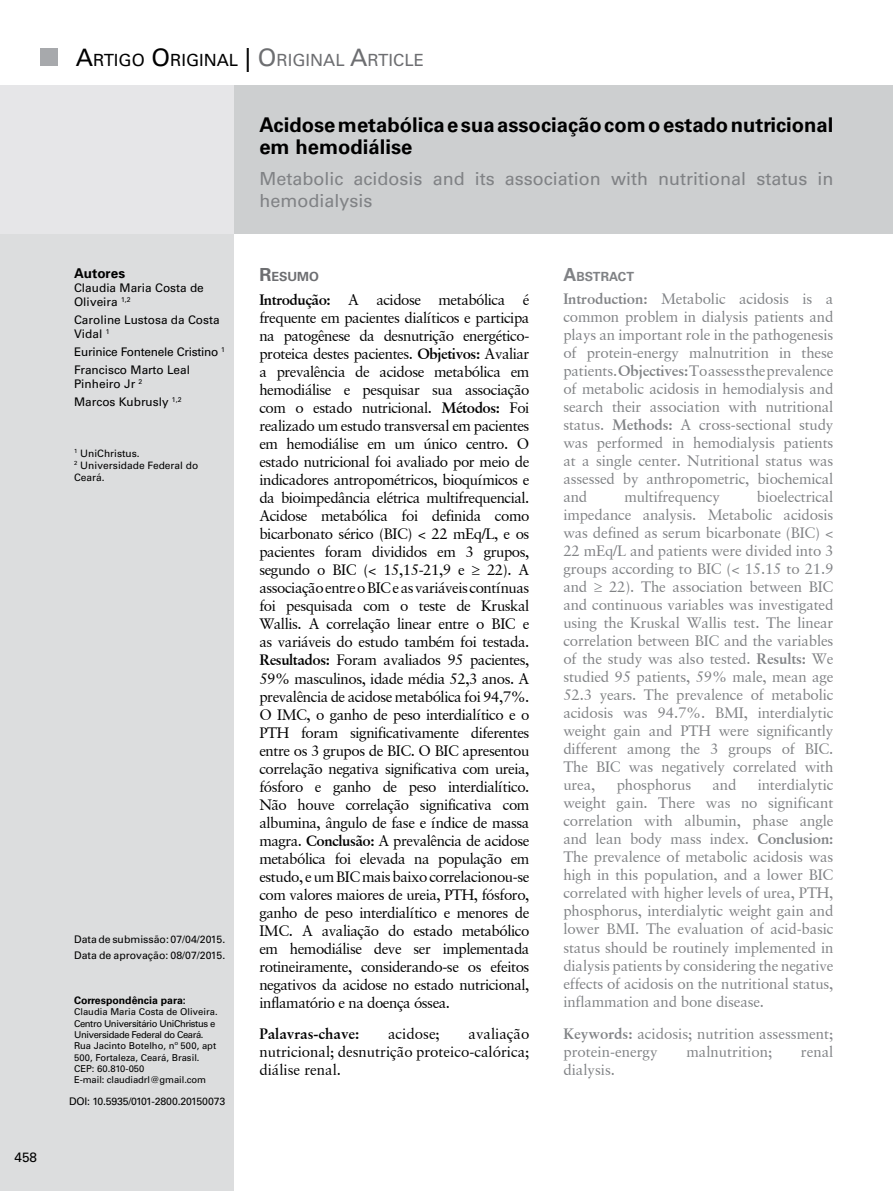
<style>
.page{position:relative;width:893px;height:1191px;background:#fff}
.page>*{position:absolute;margin:0;border:0;box-sizing:border-box;transform-origin:0 0}
.t1{font:700 20.25px/22.5px "Univers LT Std";color:#000}
.t2{font:18px/21.6px "Univers LT Std";color:#808285}
.t3{font:16.8px "Univers LT Std";color:#6d6e71}
.t4{font:15px/18px "Garamond Retrospective S Si";color:#000;text-align:justify}
.t5{font:15px/18px "Garamond Retrospective S Si";letter-spacing:-.01em;color:#808285;text-align:justify}
.t6{font:700 15px "Garamond Retrospective S Si";color:#000}
.t7{font:13.5px "Univers 65 Bold";color:#000}
.t8{font:13.5px "Univers LT Std";color:#000}
.t9{font:700 12.6px "Univers LT Std";color:#808285}
.t10{font:700 12.6px "Univers LT Std";color:#6d6e71}
.t11{font:11.85px/14px "Univers LT Std";color:#000}
.t12{font:11.85px/18.1px "Univers LT Std";letter-spacing:-.02em;color:#000}
.t13{font:10.5px/15.6px "Univers LT Std";color:#000}
.t14{font:10.5px "Univers LT Std";letter-spacing:-.02em;color:#000}
.t15{font:700 10.5px "Univers LT Std";color:#000}
.t16{font:10.2px/12.3px "Univers LT Std";color:#000}
.t17{font:9.45px/11.4px "Univers LT Std";letter-spacing:-.01em;color:#000}
.s1{font-size:24px;color:#000}
.s2{color:#000}
.s3{font-size:24px}
.s4{font-size:18px}
.s5{font-weight:700}
</style>
<div class="page">
<div style="left:40px;top:49px;width:17px;height:17px;background:#a7a9ac"></div>
<div style="left:0;top:85px;width:234px;height:1106px;background:#dcddde"></div>
<div style="left:0;top:85px;width:893px;height:149px;background:linear-gradient(to right,#e2e2e4,#c5c8c8)"></div>
<p class="t8" style="left:15px;top:1149px;width:24px">458</p>
<p class="t3" style="left:76px;top:50px;width:350px"><span class="s1">A</span><span class="s2">RTIGO</span> <span class="s1">O</span><span class="s2">RIGINAL</span> <span class="s1">|</span> <span class="s3">O</span>RIGINAL <span class="s3">A</span>RTICLE</p>
<p class="t7" style="left:74px;top:265px;width:53px">Autores</p>
<p class="t11" style="left:74px;top:280px;width:131px">Claudia Maria Costa de<br>Oliveira <sup>1,2</sup></p>
<p class="t11" style="left:74px;top:313px;width:147px">Caroline Lustosa da Costa<br>Vidal <sup>1</sup></p>
<p class="t12" style="left:74px;top:343px;width:153px">Eurinice Fontenele Cristino <sup>1<br></sup>Francisco Marto Leal</p>
<p class="t11" style="left:74px;top:375px;width:109px;line-height:18.1px">Pinheiro Jr <sup>2<br></sup>Marcos Kubrusly <sup>1,2</sup></p>
<p class="t16" style="left:74px;top:447px;width:126px"><sup>1</sup> UniChristus.<br><sup>2</sup> Universidade Federal do<br>Ceará.</p>
<p class="t13" style="left:74px;top:931px;width:153px">Data de submissão: 07/04/2015.<br>Data de aprovação: 08/07/2015.</p>
<p class="t15" style="left:74px;top:994px;width:113px">Correspondência para:</p>
<p class="t17" style="left:74px;top:1006px;width:145px">Claudia Maria Costa de Oliveira.<br>Centro Universitário UniChristus e<br>Universidade Federal do Ceará.<br>Rua Jacinto Botelho, nº 500, apt<br>500, Fortaleza, Ceará, Brasil.<br>CEP: 60.810-050<br>E-mail: claudiadrl@gmail.com</p>
<p class="t14" style="left:69px;top:1095px;width:158px">DOI: 10.5935/0101-2800.20150073</p>
<h1 class="t1" style="left:259px;top:113px;width:576px">Acidose metabólica e sua associação com o estado nutricional em hemodiálise</h1>
<p class="t2" style="left:259px;top:168px;width:576px">Metabolic acidosis and its association with nutritional status in hemodialysis</p>
<p class="t10" style="left:259px;top:269px;width:61px"><span class="s4">R</span>ESUMO</p>
<p class="t9" style="left:563px;top:269px;width:72px"><span class="s4">A</span>BSTRACT</p>
<p class="t4" style="left:259px;top:291px;width:272px"><span class="s5">Introdução:</span> A acidose metabólica é frequente em pacientes dialíticos e participa na patogênese da desnutrição energético&shy;proteica destes pacientes. <span class="s5">Objetivos:</span> Avaliar a prevalência de acidose metabólica em hemodiálise e pesquisar sua associação com o estado nutricional. <span class="s5">Métodos:</span> Foi realizado um estudo transversal em pacientes em hemodiálise em um único centro. O estado nutricional foi avaliado por meio de indicadores antropométricos, bioquímicos e da bioimpedância elétrica multifrequencial.<br>Acidose metabólica foi definida como bicarbonato sérico (BIC) &lt; 22 mEq/L, e os pacientes foram divididos em 3 grupos, segundo o BIC (&lt; 15,15-21,9 e ≥ 22). A associação entre o BIC e as variáveis contínuas foi pesquisada com o teste de Kruskal Wallis. A correlação linear entre o BIC e as variáveis do estudo também foi testada.<br><span class="s5">Resultados:</span> Foram avaliados 95 pacientes, 59% masculinos, idade média 52,3 anos. A prevalência de acidose metabólica foi 94,7%.<br>O IMC, o ganho de peso interdialítico e o PTH foram significativamente diferentes entre os 3 grupos de BIC. O BIC apresentou correlação negativa significativa com ureia, fósforo e ganho de peso interdialítico.<br>Não houve correlação significativa com albumina, ângulo de fase e índice de massa magra. <span class="s5">Conclusão:</span> A prevalência de acidose metabólica foi elevada na população em estudo, e um BIC mais baixo correlacionou-se com valores maiores de ureia, PTH, fósforo, ganho de peso interdialítico e menores de IMC. A avaliação do estado metabólico em hemodiálise deve ser implementada rotineiramente, considerando-se os efeitos negativos da acidose no estado nutricional, inflamatório e na doença óssea.</p>
<p class="t5" style="left:563px;top:290px;width:272px"><span class="s5">Introduction:</span> Metabolic acidosis is a common problem in dialysis patients and plays an important role in the pathogenesis of protein-energy malnutrition in these patients. <span class="s5">Objectives:</span> To assess the prevalence of metabolic acidosis in hemodialysis and search their association with nutritional status. <span class="s5">Methods:</span> A cross-sectional study was performed in hemodialysis patients at a single center. Nutritional status was assessed by anthropometric, biochemical and</p>
<p class="t5" style="left:563px;top:488px;width:272px;text-indent:193px">bioelectrical impedance analysis. Metabolic acidosis was defined as serum bicarbonate (BIC) &lt; 22 mEq/L and patients were divided into 3 groups according to BIC (&lt; 15.15 to 21.9 and ≥ 22). The association between BIC and continuous variables was investigated using the Kruskal Wallis test. The linear correlation between BIC and the variables of the study was also tested. <span class="s5">Results:</span> We studied 95 patients, 59% male, mean age 52.3 years. The prevalence of metabolic acidosis was 94.7%. BMI, interdialytic weight gain and PTH were significantly different among the 3 groups of BIC.<br>The BIC was negatively correlated with urea,</p>
<p class="t5" style="left:624px;top:488px;width:97px">multifrequency</p>
<p class="t5" style="left:563px;top:776px;width:272px;text-indent:194px">interdialytic weight gain. There was no significant correlation with albumin, phase angle and lean body mass index. <span class="s5">Conclusion:<br></span>The prevalence of metabolic acidosis was high in this population, and a lower BIC correlated with higher levels of urea, PTH, phosphorus, interdialytic weight gain and lower BMI. The evaluation of acid-basic status should be routinely implemented in dialysis patients by considering the negative effects of acidosis on the nutritional status, inflammation and bone disease.</p>
<p class="t5" style="left:617px;top:776px;width:76px">phosphorus</p>
<p class="t5" style="left:712px;top:776px;width:25px">and</p>
<p class="t6" style="left:259px;top:1024px;width:102px">Palavras-chave:</p>
<p class="t4" style="left:388px;top:1024px;width:53px">acidose;</p>
<p class="t4" style="left:259px;top:1024px;width:272px;text-indent:209px">avaliação nutricional; desnutrição proteico-calórica; diálise renal.</p>
<p class="t5" style="left:563px;top:1024px;width:272px"><span class="s5">Keywords:</span> acidosis; nutrition assessment; protein-energy</p>
<p class="t5" style="left:686px;top:1042px;width:87px">malnutrition;</p>
<p class="t5" style="left:801px;top:1042px;width:34px">renal</p>
<p class="t5" style="left:563px;top:1060px;width:53px">dialysis.</p>
</div>
